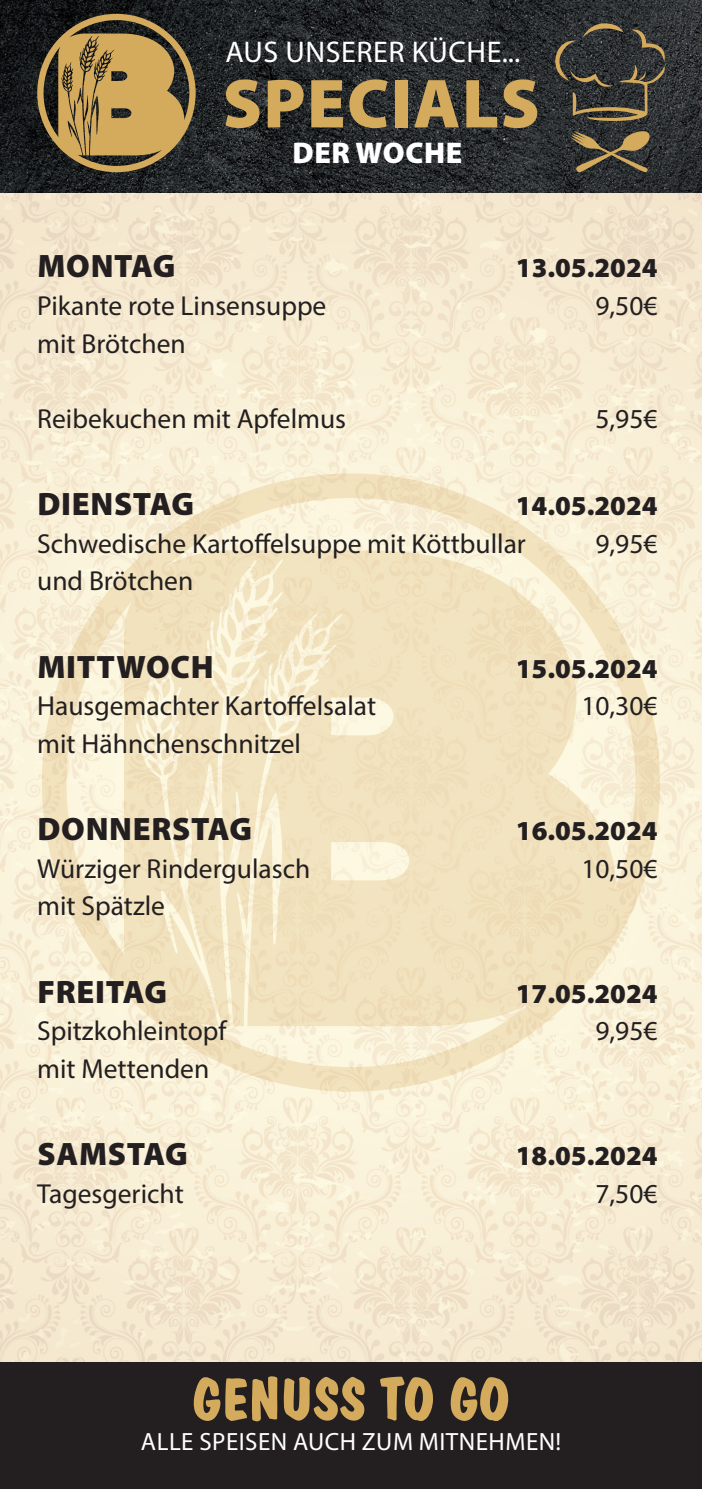
<style>
.page{position:relative;width:702px;height:1489px;background:#fff}
.page>*{position:absolute;margin:0;border:0;box-sizing:border-box;transform-origin:0 0}
.t1{font:900 70px "Myriad Pro";letter-spacing:.02em;color:#d4aa5d}
.t2{font:900 32.5px "Myriad Pro";letter-spacing:.02em;color:#231f20}
.t3{font:30px "Myriad Pro";letter-spacing:.02em;color:#fff}
.t4{font:900 30px "Myriad Pro";letter-spacing:.02em;color:#fff}
.t5{font:27.5px "Myriad Pro";color:#231f20}
.t6{font:900 27.5px "Myriad Pro";color:#231f20}
.t7{font:25px "Myriad Pro";letter-spacing:.02em;color:#fff}
</style>
<div class="page">
<img style="left:0;top:192px;width:702px;height:1169px">
<img style="left:0;top:0;width:702px;height:192px">
<div style="left:0;top:1361px;width:702px;height:127px;background:#231f20"></div>
<svg style="left:194px;top:1376px;width:314px;height:45px"></svg>
<svg style="left:553px;top:23px;width:115px;height:98px;background:#424038"></svg>
<svg style="left:570px;top:129px;width:82px;height:44px;background:#5a503d"></svg>
<svg style="left:37px;top:14px;width:159px;height:158px;background:#897144"></svg>
<svg style="left:42px;top:473px;width:618px;height:618px;background:#f4e7c7"></svg>
<p class="t3" style="left:225px;top:34px;width:296px">AUS UNSERER KÜCHE...</p>
<p class="t1" style="left:223px;top:57px;width:318px">SPECIALS</p>
<p class="t4" style="left:292px;top:133px;width:171px">DER WOCHE</p>
<p class="t2" style="left:38px;top:245px;width:139px">MONTAG</p>
<p class="t6" style="left:516px;top:250px;width:143px">13.05.2024</p>
<p class="t5" style="left:37px;top:289px;width:291px">Pikante rote Linsensuppe</p>
<p class="t5" style="left:595px;top:289px;width:64px">9,50€</p>
<p class="t5" style="left:37px;top:326px;width:150px">mit Brötchen</p>
<p class="t5" style="left:37px;top:401px;width:310px">Reibekuchen mit Apfelmus</p>
<p class="t5" style="left:595px;top:401px;width:64px">5,95€</p>
<p class="t2" style="left:38px;top:482px;width:158px">DIENSTAG</p>
<p class="t6" style="left:516px;top:487px;width:143px">14.05.2024</p>
<p class="t5" style="left:37px;top:526px;width:490px">Schwedische Kartoffelsuppe mit Köttbullar</p>
<p class="t5" style="left:595px;top:526px;width:64px">9,95€</p>
<p class="t5" style="left:37px;top:564px;width:158px">und Brötchen</p>
<p class="t2" style="left:38px;top:645px;width:178px">MITTWOCH</p>
<p class="t6" style="left:516px;top:650px;width:143px">15.05.2024</p>
<p class="t5" style="left:37px;top:689px;width:340px">Hausgemachter Kartoffelsalat</p>
<p class="t5" style="left:581px;top:689px;width:78px">10,30€</p>
<p class="t5" style="left:37px;top:726px;width:265px">mit Hähnchenschnitzel</p>
<p class="t2" style="left:38px;top:807px;width:216px">DONNERSTAG</p>
<p class="t6" style="left:516px;top:812px;width:143px">16.05.2024</p>
<p class="t5" style="left:37px;top:851px;width:274px">Würziger Rindergulasch</p>
<p class="t5" style="left:581px;top:851px;width:78px">10,50€</p>
<p class="t5" style="left:37px;top:889px;width:129px">mit Spätzle</p>
<p class="t2" style="left:38px;top:970px;width:131px">FREITAG</p>
<p class="t6" style="left:516px;top:975px;width:143px">17.05.2024</p>
<p class="t5" style="left:37px;top:1014px;width:191px">Spitzkohleintopf</p>
<p class="t5" style="left:595px;top:1014px;width:64px">9,95€</p>
<p class="t5" style="left:37px;top:1051px;width:173px">mit Mettenden</p>
<p class="t2" style="left:38px;top:1132px;width:152px">SAMSTAG</p>
<p class="t6" style="left:516px;top:1137px;width:143px">18.05.2024</p>
<p class="t5" style="left:37px;top:1176px;width:148px">Tagesgericht</p>
<p class="t5" style="left:595px;top:1176px;width:64px">7,50€</p>
<p class="t7" style="left:141px;top:1425px;width:422px">ALLE SPEISEN AUCH ZUM MITNEHMEN!</p>
</div>
